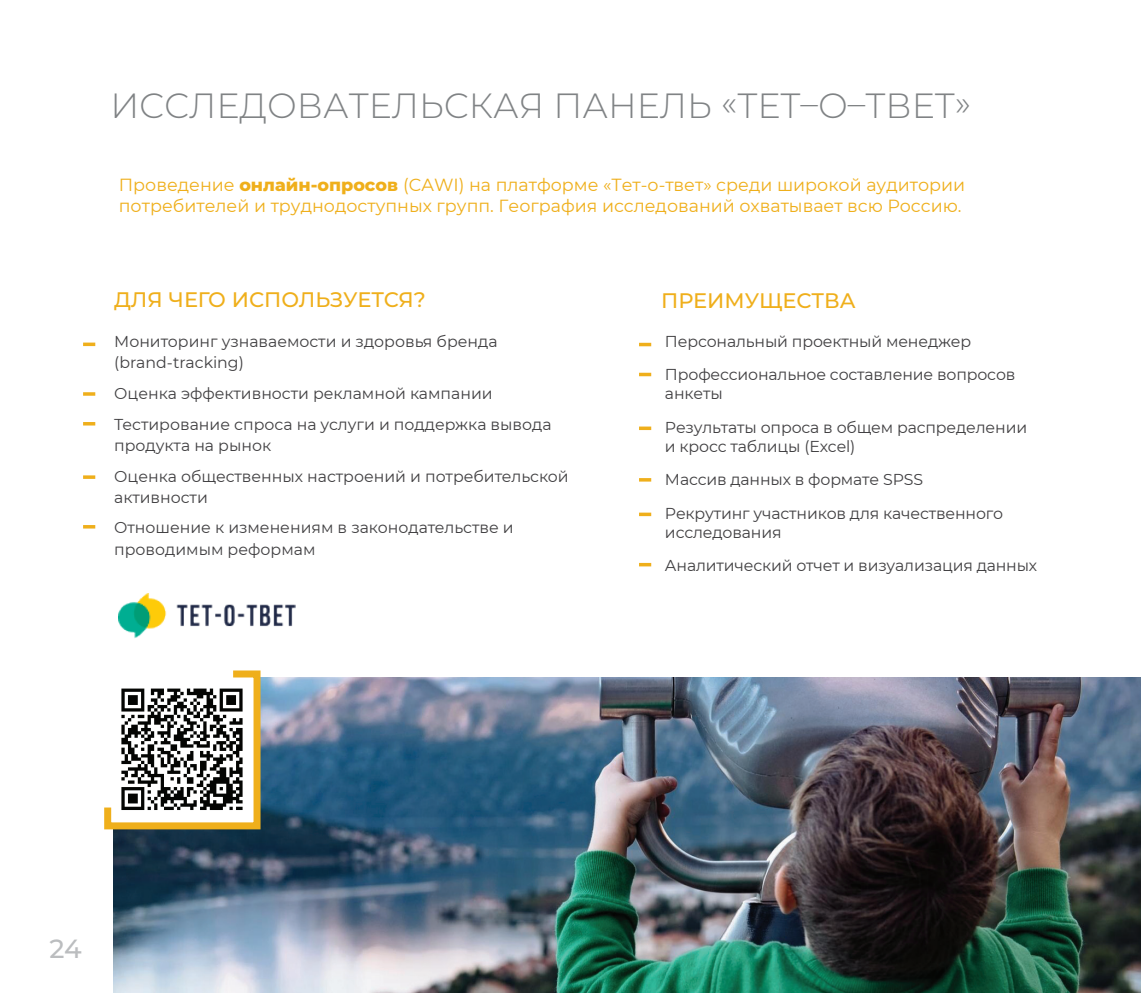
<style>
.page{position:relative;width:1141px;height:993px;background:#fff}
.page>*{position:absolute;margin:0;border:0;box-sizing:border-box;transform-origin:0 0}
.t1{font:300 35px "Montserrat";color:#808385}
.t2{font:500 26.25px "Montserrat";color:#bbbdbf}
.t3{font:500 21px "Montserrat";color:#efaf1b}
.t4{font:17.5px/21px "Montserrat";color:#efaf1b}
.t5{font:15.75px/33.2px "Montserrat";letter-spacing:-.01em;color:#414042}
.s1{font-weight:800}
</style>
<div class="page">
<img style="left:113px;top:677px;width:1028px;height:315px">
<svg style="left:83px;top:342px;width:12px;height:4px"></svg>
<svg style="left:83px;top:392px;width:12px;height:3px"></svg>
<svg style="left:83px;top:422px;width:12px;height:3px"></svg>
<svg style="left:83px;top:475px;width:12px;height:3px"></svg>
<svg style="left:83px;top:525px;width:12px;height:3px"></svg>
<svg style="left:639px;top:342px;width:12px;height:4px"></svg>
<svg style="left:639px;top:372px;width:12px;height:4px"></svg>
<svg style="left:639px;top:426px;width:12px;height:4px"></svg>
<svg style="left:639px;top:478px;width:12px;height:3px"></svg>
<svg style="left:639px;top:512px;width:12px;height:4px"></svg>
<svg style="left:639px;top:562px;width:12px;height:4px"></svg>
<svg style="left:104px;top:670px;width:160px;height:162px"></svg>
<img style="left:119px;top:593px;width:177px;height:45px">
<img style="left:112px;top:682px;width:140px;height:134px">
<h1 class="t1" style="left:110px;top:82px;width:862px">ИССЛЕДОВАТЕЛЬСКАЯ ПАНЕЛЬ «ТЕТ–О–ТВЕТ»</h1>
<p class="t4" style="left:119px;top:174px;width:848px">Проведение <span class="s1">онлайн-опросов</span> (CAWI) на платформе «Тет-о-твет» среди широкой аудитории потребителей и труднодоступных групп. География исследований охватывает всю Россию.</p>
<h3 class="t3" style="left:114px;top:285px;width:313px">ДЛЯ ЧЕГО ИСПОЛЬЗУЕТСЯ?</h3>
<p class="t5" style="left:114px;top:330px;width:385px;line-height:21px">Мониторинг узнаваемости и здоровья бренда (brand-tracking)</p>
<p class="t5" style="left:114px;top:377px;width:439px;line-height:31px">Оценка эффективности рекламной кампании<br>Тестирование спроса на услуги и поддержка вывода</p>
<p class="t5" style="left:114px;top:429px;width:456px;line-height:31px">продукта на рынок<br>Оценка общественных настроений и потребительской</p>
<p class="t5" style="left:114px;top:480px;width:401px;line-height:31px">активности<br>Отношение к изменениям в законодательстве и</p>
<p class="t5" style="left:114px;top:531px;width:203px">проводимым реформам</p>
<h3 class="t3" style="left:661px;top:286px;width:196px">ПРЕИМУЩЕСТВА</h3>
<p class="t5" style="left:665px;top:324px;width:352px">Персональный проектный менеджер<br>Профессиональное составление вопросов</p>
<p class="t5" style="left:665px;top:376px;width:364px">анкеты<br>Результаты опроса в общем распределении</p>
<p class="t5" style="left:665px;top:429px;width:340px">и кросс таблицы (Excel)<br>Массив данных в формате SPSS<br>Рекрутинг участников для качественного</p>
<p class="t5" style="left:665px;top:515px;width:374px">исследования<br>Аналитический отчет и визуализация данных</p>
<h2 class="t2" style="left:50px;top:929px;width:34px">24</h2>
</div>
